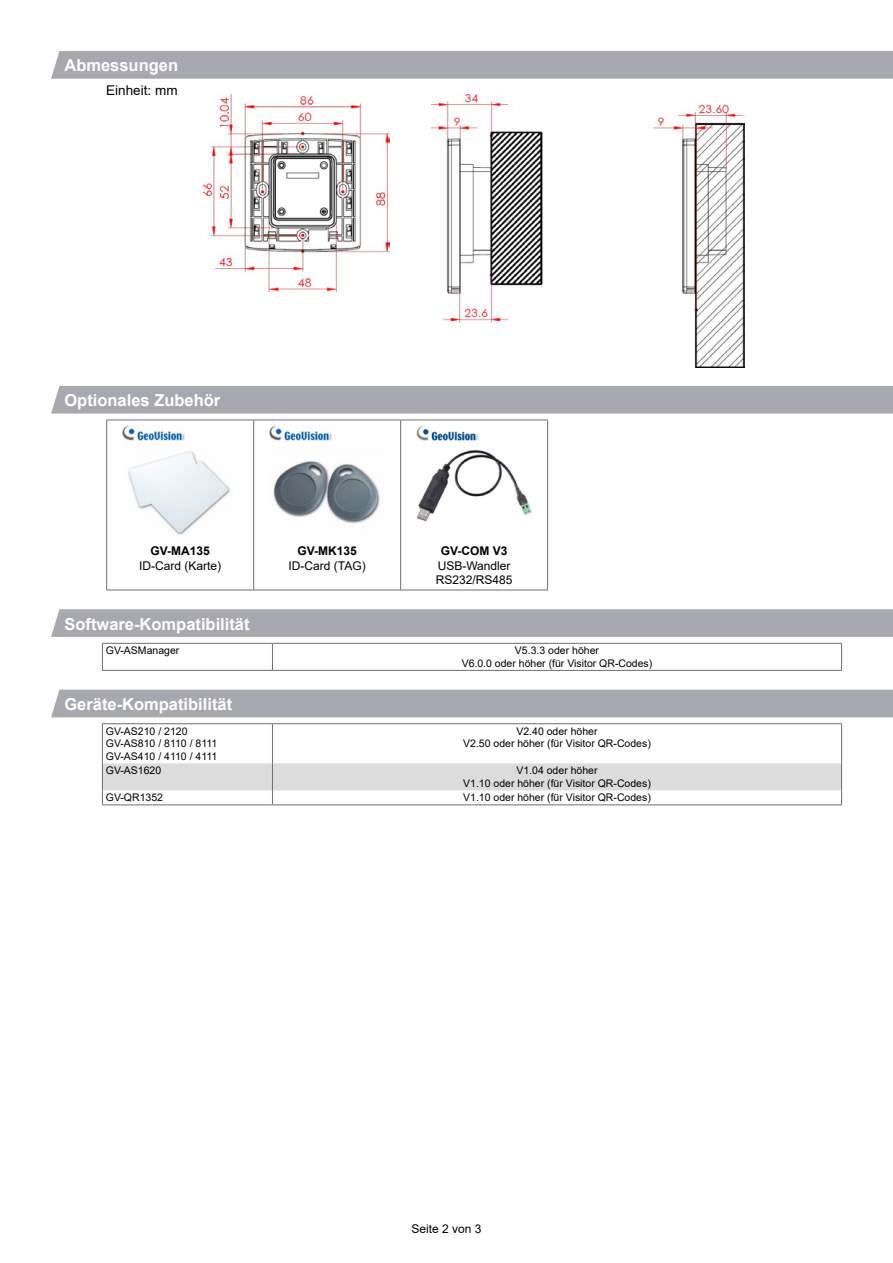
<style>
.page{position:relative;width:893px;height:1263px;background:#fff}
.page>*{position:absolute;margin:0;border:0;box-sizing:border-box;transform-origin:0 0}
.t1{font:700 16.5px "Arial";color:#fff}
.t2{font:13.5px "Arial";color:#000}
.t3{font:12px/14.4px "Arial";color:#000}
.t4{font:700 12px "Arial";color:#000}
.t5{font:10.5px/12.6px "Arial";color:#000;text-align:center}
</style>
<div class="page">
<div style="left:51px;top:51px;width:842px;height:28px;background:#a8a9af"></div>
<img style="left:432px;top:95px;width:313px;height:272px">
<img style="left:203px;top:95px;width:187px;height:197px">
<div style="left:51px;top:386px;width:842px;height:28px;background:#a8a9af"></div>
<hr style="left:106px;top:420px;width:148px;height:1px;background:#6e6e6e">
<hr style="left:106px;top:420px;width:1px;height:170px;background:#6e6e6e">
<hr style="left:254px;top:420px;width:147px;height:1px;background:#6e6e6e">
<hr style="left:253px;top:420px;width:1px;height:170px;background:#6e6e6e">
<hr style="left:401px;top:420px;width:147px;height:1px;background:#6e6e6e">
<hr style="left:400px;top:420px;width:1px;height:170px;background:#6e6e6e">
<hr style="left:547px;top:420px;width:1px;height:170px;background:#6e6e6e">
<hr style="left:106px;top:590px;width:148px;height:1px;background:#6e6e6e">
<hr style="left:254px;top:590px;width:147px;height:1px;background:#6e6e6e">
<hr style="left:401px;top:590px;width:147px;height:1px;background:#6e6e6e">
<img style="left:123px;top:426px;width:107px;height:109px">
<img style="left:270px;top:426px;width:110px;height:98px">
<img style="left:417px;top:426px;width:114px;height:96px">
<div style="left:51px;top:609px;width:842px;height:28px;background:#a8a9af"></div>
<svg style="left:102px;top:643px;width:740px;height:27px"></svg>
<hr style="left:102px;top:670px;width:170px;height:1px;background:#6e6e6e">
<hr style="left:272px;top:670px;width:570px;height:1px;background:#6e6e6e">
<div style="left:51px;top:690px;width:842px;height:27px;background:#a8a9af"></div>
<svg style="left:103px;top:724px;width:738px;height:1px"></svg>
<hr style="left:102px;top:723px;width:170px;height:1px;background:#6e6e6e">
<hr style="left:102px;top:724px;width:1px;height:39px;background:#6e6e6e">
<hr style="left:272px;top:723px;width:570px;height:1px;background:#6e6e6e">
<hr style="left:272px;top:724px;width:1px;height:39px;background:#6e6e6e">
<hr style="left:841px;top:724px;width:1px;height:39px;background:#6e6e6e">
<svg style="left:102px;top:763px;width:740px;height:41px"></svg>
<hr style="left:102px;top:804px;width:170px;height:1px;background:#6e6e6e">
<hr style="left:272px;top:804px;width:570px;height:1px;background:#6e6e6e">
<h1 class="t1" style="left:64px;top:54px;width:115px">Abmessungen</h1>
<p class="t2" style="left:106px;top:80px;width:73px">Einheit: mm</p>
<h1 class="t1" style="left:64px;top:389px;width:157px">Optionales Zubehör</h1>
<p class="t4" style="left:150px;top:542px;width:61px">GV-MA135</p>
<p class="t3" style="left:139px;top:558px;width:84px">ID-Card (Karte)</p>
<p class="t4" style="left:297px;top:542px;width:61px">GV-MK135</p>
<p class="t3" style="left:289px;top:558px;width:79px">ID-Card (TAG)</p>
<p class="t4" style="left:441px;top:542px;width:68px">GV-COM V3</p>
<p class="t3" style="left:436px;top:558px;width:78px">USB-Wandler<br>RS232/RS485</p>
<h1 class="t1" style="left:64px;top:612px;width:187px">Software-Kompatibilität</h1>
<p class="t5" style="left:106px;top:644px;width:75px">GV-ASManager</p>
<p class="t5" style="left:462px;top:644px;width:192px">V5.3.3 oder höher<br>V6.0.0 oder höher (für Visitor QR-Codes)</p>
<h1 class="t1" style="left:64px;top:692px;width:169px">Geräte-Kompatibilität</h1>
<p class="t5" style="left:106px;top:725px;width:113px;text-align:left">GV-AS210 / 2120<br>GV-AS810 / 8110 / 8111<br>GV-AS410 / 4110 / 4111</p>
<p class="t5" style="left:463px;top:725px;width:189px">V2.40 oder höher<br>V2.50 oder höher (für Visitor QR-Codes)</p>
<p class="t5" style="left:106px;top:764px;width:57px">GV-AS1620</p>
<p class="t5" style="left:463px;top:764px;width:189px">V1.04 oder höher<br>V1.10 oder höher (für Visitor QR-Codes)</p>
<p class="t5" style="left:106px;top:791px;width:59px">GV-QR1352</p>
<p class="t5" style="left:463px;top:791px;width:189px">V1.10 oder höher (für Visitor QR-Codes)</p>
<p class="t3" style="left:411px;top:1221px;width:72px">Seite 2 von 3</p>
</div>
